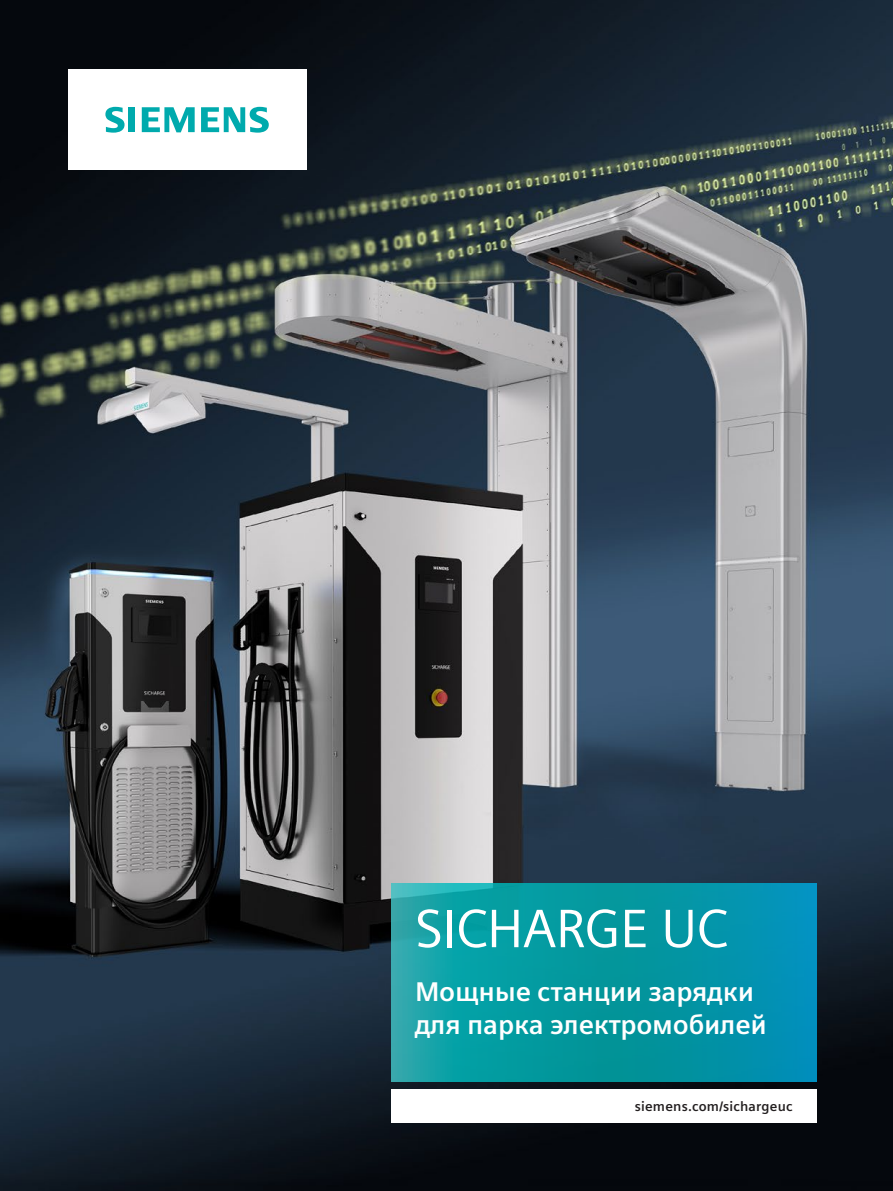
<style>
.page{position:relative;width:893px;height:1191px;background:#fff}
.page>*{position:absolute;margin:0;border:0;box-sizing:border-box;transform-origin:0 0}
._01__Headline_Panels{font:54px "Siemens Sans Global";letter-spacing:-.01em;color:#fff}
._02__Subline_Panels{font:700 27px/32.4px "Siemens Sans Global";letter-spacing:-.01em;color:#fff}
._09__URL_9pt_right_G{font:700 13.5px "Siemens Sans Global";letter-spacing:.015em;color:#231f20}
</style>
<div class="page">
<img style="left:0;top:0;width:893px;height:1191px">
<div style="left:68px;top:69px;width:238px;height:101px;background:#fff"></div>
<svg style="left:105px;top:107px;width:30px;height:26px"></svg>
<svg style="left:142px;top:107px;width:53px;height:25px"></svg>
<svg style="left:201px;top:107px;width:68px;height:26px"></svg>
<div style="left:391px;top:1089px;width:425px;height:34px;background:#fff"></div>
<svg style="left:391px;top:884px;width:425px;height:197px;background:#0799a6"></svg>
<p class="_01__Headline_Panels" style="left:415px;top:889px;width:315px">SICHARGE UC</p>
<p class="_02__Subline_Panels" style="left:415px;top:975px;width:353px">Мощные станции зарядки для парка электромобилей</p>
<p class="_09__URL_9pt_right_G" style="left:635px;top:1098px;width:159px">siemens.com/sichargeuc</p>
</div>
